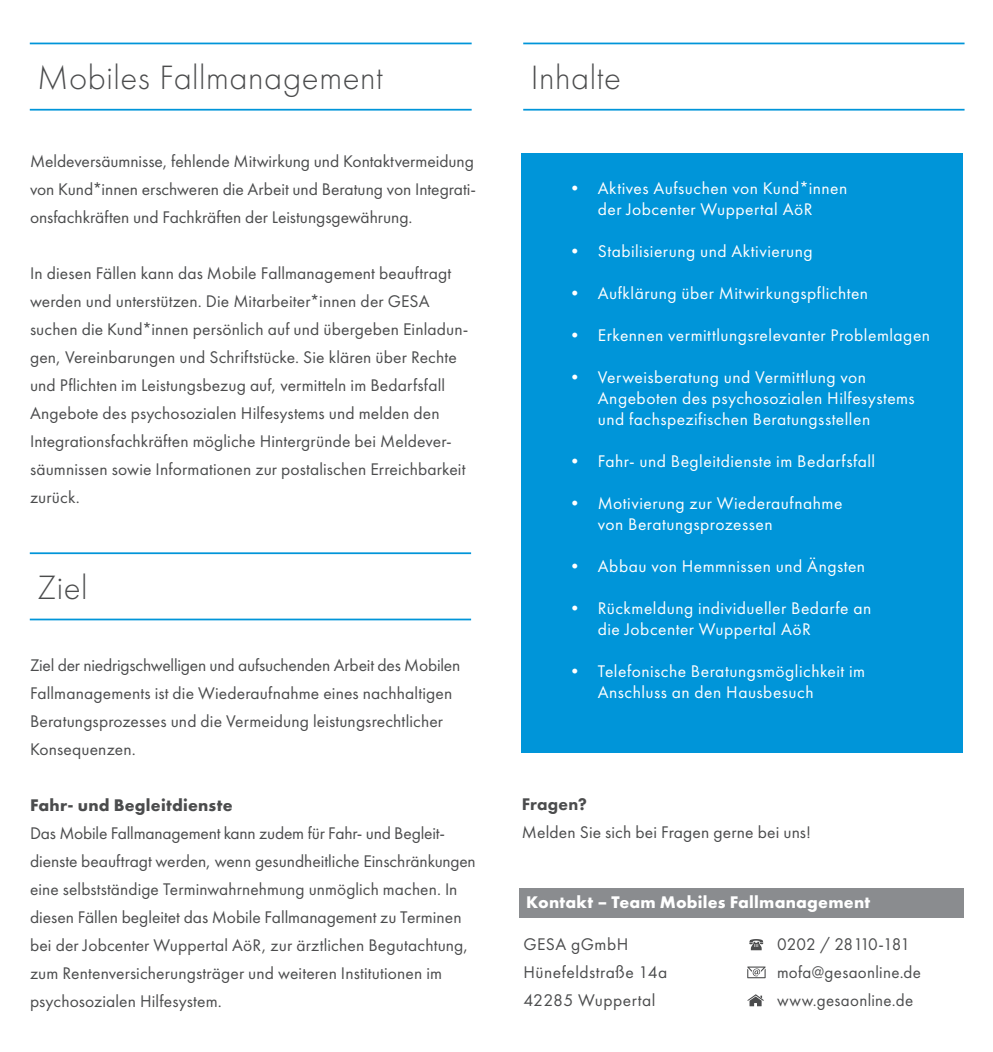
<style>
.page{position:relative;width:993px;height:1052px;background:#fff}
.page>*{position:absolute;margin:0;border:0;box-sizing:border-box;transform-origin:0 0}
.t1{font:300 35px "Futura PT";letter-spacing:.015em;color:#4b4c4d}
.t2{font:17.5px/28px "Futura PT";letter-spacing:.005em;color:#4b4c4d}
.t3{font:17.5px/21px "Futura PT";letter-spacing:.03em;color:#fff}
.t4{font:17.5px/28px "Futura PT";letter-spacing:.03em;color:#4b4c4d}
.t5{font:700 17.5px "Futura PT";letter-spacing:.015em;color:#fff}
.t6{font:700 17.5px "Futura PT";letter-spacing:.015em;color:#4b4c4d}
.t7{font:800 17.5px "Futura PT";letter-spacing:.01em;color:#4b4c4d}
</style>
<div class="page">
<hr style="left:30px;top:43px;width:441px;height:1px;background:#0095d9">
<hr style="left:30px;top:109px;width:441px;height:2px;background:#0095d9">
<div style="left:518px;top:887px;width:444px;height:30px;background:#8a8c8f"></div>
<div style="left:521px;top:153px;width:441px;height:600px;background:#0095d9"></div>
<hr style="left:523px;top:43px;width:441px;height:1px;background:#0095d9">
<hr style="left:523px;top:109px;width:441px;height:2px;background:#0095d9">
<hr style="left:30px;top:552px;width:441px;height:2px;background:#0095d9">
<hr style="left:30px;top:618px;width:441px;height:2px;background:#0095d9">
<svg style="left:749px;top:939px;width:14px;height:11px"></svg>
<svg style="left:747px;top:966px;width:18px;height:12px"></svg>
<svg style="left:747px;top:994px;width:16px;height:12px"></svg>
<h1 class="t1" style="left:37px;top:57px;width:347px">Mobiles Fallmanagement</h1>
<p class="t2" style="left:30px;top:147px;width:447px">Meldeversäumnisse, fehlende Mitwirkung und Kontaktvermeidung von Kund*innen erschweren die Arbeit und Beratung von Integrati&shy;onsfachkräften und Fachkräften der Leistungsgewährung.</p>
<p class="t2" style="left:30px;top:259px;width:440px">In diesen Fällen kann das Mobile Fallmanagement beauftragt werden und unterstützen. Die Mitarbeiter*innen der GESA suchen die Kund*innen persönlich auf und übergeben Einladun&shy;gen, Vereinbarungen und Schriftstücke. Sie klären über Rechte und Pflichten im Leistungsbezug auf, vermitteln im Bedarfsfall Angebote des psychosozialen Hilfesystems und melden den Integrationsfachkräften mögliche Hintergründe bei Meldever&shy;säumnissen sowie Informationen zur postalischen Erreichbarkeit zurück.</p>
<h1 class="t1" style="left:37px;top:567px;width:52px">Ziel</h1>
<p class="t2" style="left:30px;top:651px;width:431px">Ziel der niedrigschwelligen und aufsuchenden Arbeit des Mobilen Fallmanagements ist die Wiederaufnahme eines nachhaltigen Beratungsprozesses und die Vermeidung leistungsrechtlicher Konsequenzen.</p>
<p class="t6" style="left:30px;top:794px;width:204px">Fahr- und Begleitdienste</p>
<p class="t2" style="left:30px;top:819px;width:447px">Das Mobile Fallmanagement kann zudem für Fahr- und Begleit&shy;dienste beauftragt werden, wenn gesundheitliche Einschränkungen eine selbstständige Terminwahrnehmung unmöglich machen. In diesen Fällen begleitet das Mobile Fallmanagement zu Terminen bei der Jobcenter Wuppertal AöR, zur ärztlichen Begutachtung, zum Rentenversicherungsträger und weiteren Institutionen im psychosozialen Hilfesystem.</p>
<h1 class="t1" style="left:530px;top:57px;width:92px">Inhalte</h1>
<p class="t3" style="left:566px;top:178px;width:282px;text-align:center">• Aktives Aufsuchen von Kund*innen der Jobcenter Wuppertal AöR</p>
<p class="t3" style="left:566px;top:241px;width:248px">• Stabilisierung und Aktivierung</p>
<p class="t3" style="left:566px;top:283px;width:303px">• Aufklärung über Mitwirkungspflichten</p>
<p class="t3" style="left:566px;top:325px;width:365px">• Erkennen vermittlungsrelevanter Problemlagen</p>
<p class="t3" style="left:597px;top:367px;width:318px;text-indent:-32px">• Verweisberatung und Vermittlung von<br>Angeboten des psychosozialen Hilfesystems und fachspezifischen Beratungsstellen</p>
<p class="t3" style="left:566px;top:451px;width:310px">• Fahr- und Begleitdienste im Bedarfsfall</p>
<p class="t3" style="left:597px;top:493px;width:246px;text-indent:-32px">• Motivierung zur Wiederaufnahme von Beratungsprozessen</p>
<p class="t3" style="left:566px;top:556px;width:300px">• Abbau von Hemmnissen und Ängsten</p>
<p class="t3" style="left:597px;top:598px;width:275px;text-indent:-32px">• Rückmeldung individueller Bedarfe an die Jobcenter Wuppertal AöR</p>
<p class="t3" style="left:597px;top:661px;width:269px;text-indent:-32px">• Telefonische Beratungsmöglichkeit im<br>Anschluss an den Hausbesuch</p>
<p class="t7" style="left:521px;top:793px;width:66px">Fragen?</p>
<p class="t2" style="left:521px;top:818px;width:290px">Melden Sie sich bei Fragen gerne bei uns!</p>
<p class="t5" style="left:526px;top:891px;width:345px">Kontakt – Team Mobiles Fallmanagement</p>
<p class="t4" style="left:523px;top:930px;width:145px">GESA gGmbH<br>Hünefeldstraße 14a<br>42285 Wuppertal</p>
<p class="t2" style="left:776px;top:930px;width:145px">0202 / 28110-181 mofa@gesaonline.de www.gesaonline.de</p>
</div>
